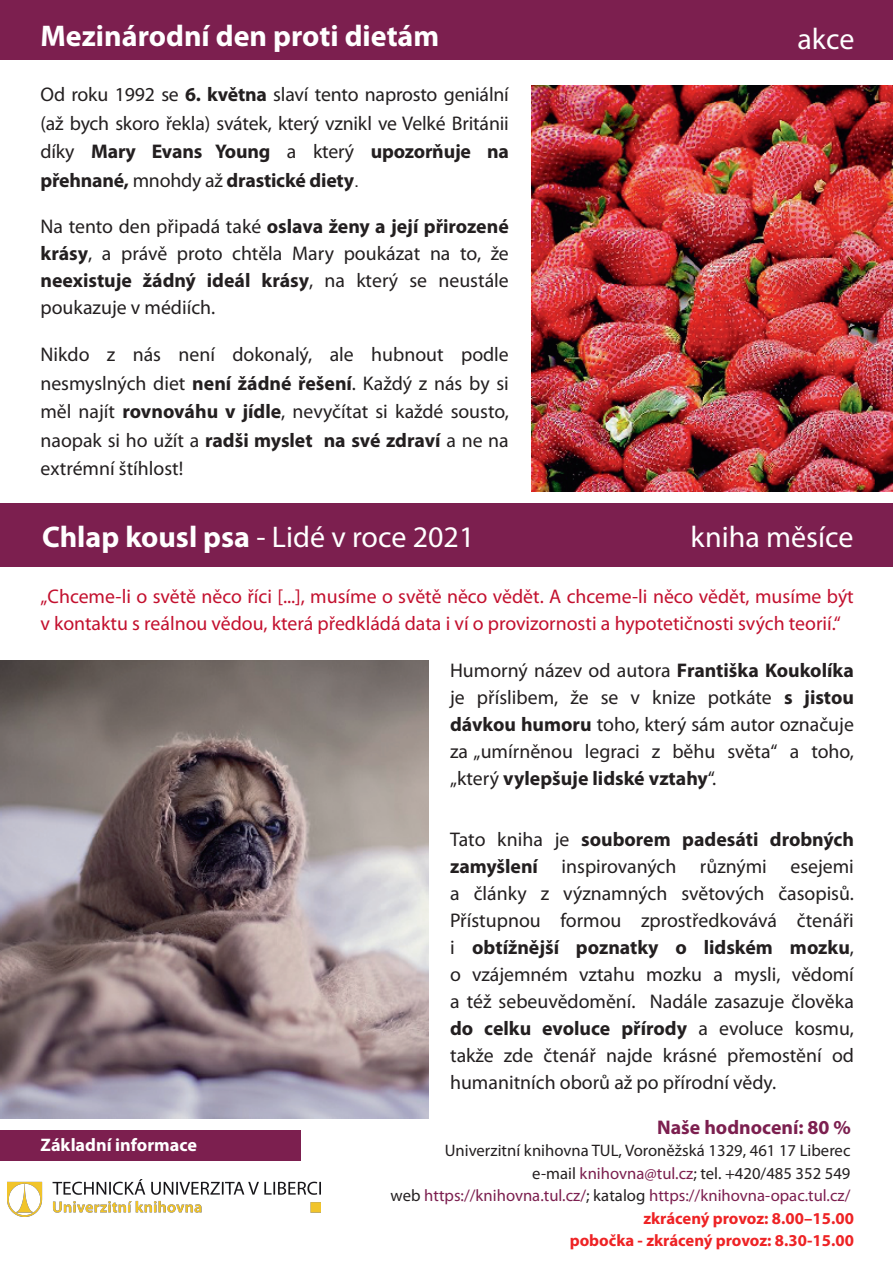
<style>
.page{position:relative;width:893px;height:1263px;background:#fff}
.page>*{position:absolute;margin:0;border:0;box-sizing:border-box;transform-origin:0 0}
.t1{font:30px "Myriad Pro";color:#fff}
.t2{font:700 30px "Myriad Pro";color:#fff}
.t3{font:19.8px/27px "Myriad Pro";color:#231f20;text-align:justify}
.t4{font:19.8px/27px "Myriad Pro";color:#c3102e}
.t5{font:700 19.8px "Myriad Pro";color:#7c1f4f}
.t6{font:700 18.15px "Myriad Pro";color:#fff}
.t7{font:16.65px/22.5px "Myriad Pro";color:#231f20;text-align:right}
.s1{font-weight:700}
.s2{font-family:"Arial";font-size:18px}
.s3{color:#7c1f4f}
.s4{font-weight:700;color:#ee2325}
</style>
<div class="page">
<div style="left:0;top:1130px;width:301px;height:30px;background:#7c1f4f"></div>
<img style="left:8px;top:1179px;width:313px;height:38px">
<div style="left:0;top:0;width:893px;height:60px;background:#7c1f4f"></div>
<div style="left:0;top:503px;width:893px;height:64px;background:#7c1f4f"></div>
<img style="left:0;top:660px;width:429px;height:459px">
<img style="left:532px;top:86px;width:361px;height:406px">
<h1 class="t2" style="left:40px;top:24px;width:400px">Mezinárodní den proti dietám</h1>
<p class="t3" style="left:40px;top:82px;width:470px;line-height:28.5px">Od roku 1992 se <span class="s1">6. května</span> slaví tento naprosto geniální (až bych skoro řekla) svátek, který vznikl ve Velké Británii díky <span class="s1">Mary Evans Young</span> a který <span class="s1">upozorňuje na přehnané,</span> mnohdy až <span class="s1">drastické diety</span><span class="s2">.</span></p>
<p class="t3" style="left:40px;top:214px;width:470px">Na tento den připadá také <span class="s1">oslava ženy a její přirozené krásy</span>, a právě proto chtěla Mary poukázat na to, že <span class="s1">neexistuje žádný ideál krásy</span>, na který se neustále poukazuje v médiích.</p>
<p class="t3" style="left:40px;top:342px;width:470px;line-height:28.5px">Nikdo z nás není dokonalý, ale hubnout podle nesmyslných diet <span class="s1">není žádné řešení</span>. Každý z nás by si měl najít <span class="s1">rovnováhu v jídle</span>, nevyčítat si každé sousto, naopak si ho užít a <span class="s1">radši myslet na své zdraví</span> a ne na extrémní štíhlost!</p>
<h1 class="t1" style="left:797px;top:27px;width:58px">akce</h1>
<h1 class="t1" style="left:42px;top:524px;width:434px"><span class="s1">Chlap kousl psa</span> - Lidé v roce 2021</h1>
<h1 class="t1" style="left:691px;top:524px;width:164px">kniha měsíce</h1>
<p class="t4" style="left:40px;top:585px;width:815px">„Chceme-li o světě něco říci [...], musíme o světě něco vědět. A chceme-li něco vědět, musíme být v kontaktu s reálnou vědou, která předkládá data i ví o provizornosti a hypotetičnosti svých teorií.“</p>
<p class="t3" style="left:450px;top:658px;width:405px">Humorný název od autora <span class="s1">Františka Koukolíka </span>je příslibem, že se v knize potkáte <span class="s1">s jistou dávkou humoru</span> toho, který sám autor označuje za „umírněnou legraci z běhu světa“ a toho, „který <span class="s1">vylepšuje lidské vztahy</span>“.</p>
<p class="t6" style="left:41px;top:1137px;width:158px">Základní informace</p>
<p class="t3" style="left:450px;top:827px;width:405px">Tato kniha je <span class="s1">souborem padesáti drobných zamyšlení</span> inspirovaných různými esejemi a články z významných světových časopisů.<br>Přístupnou formou zprostředkovává čtenáři i <span class="s1">obtížnější poznatky o lidském mozku</span>, o vzájemném vztahu mozku a mysli, vědomí a též sebeuvědomění. Nadále zasazuje člověka <span class="s1">do celku evoluce přírody</span> a evoluce kosmu, takže zde čtenář najde krásné přemostění od humanitních oborů až po přírodní vědy.</p>
<p class="t5" style="left:657px;top:1119px;width:195px">Naše hodnocení: 80 %</p>
<p class="t7" style="left:391px;top:1141px;width:465px">Univerzitní knihovna TUL, Voroněžská 1329, 461 17 Liberec<br>e-mail <span class="s3">knihovna@tul.cz</span>; tel. +420/485 352 549<br>web <span class="s3">https://knihovna.tul.cz/</span>; katalog <span class="s3">https://knihovna-opac.tul.cz/ </span><span class="s4">zkrácený provoz: 8.00–15.00<br>pobočka - zkrácený provoz: 8.30-15.00</span></p>
</div>
